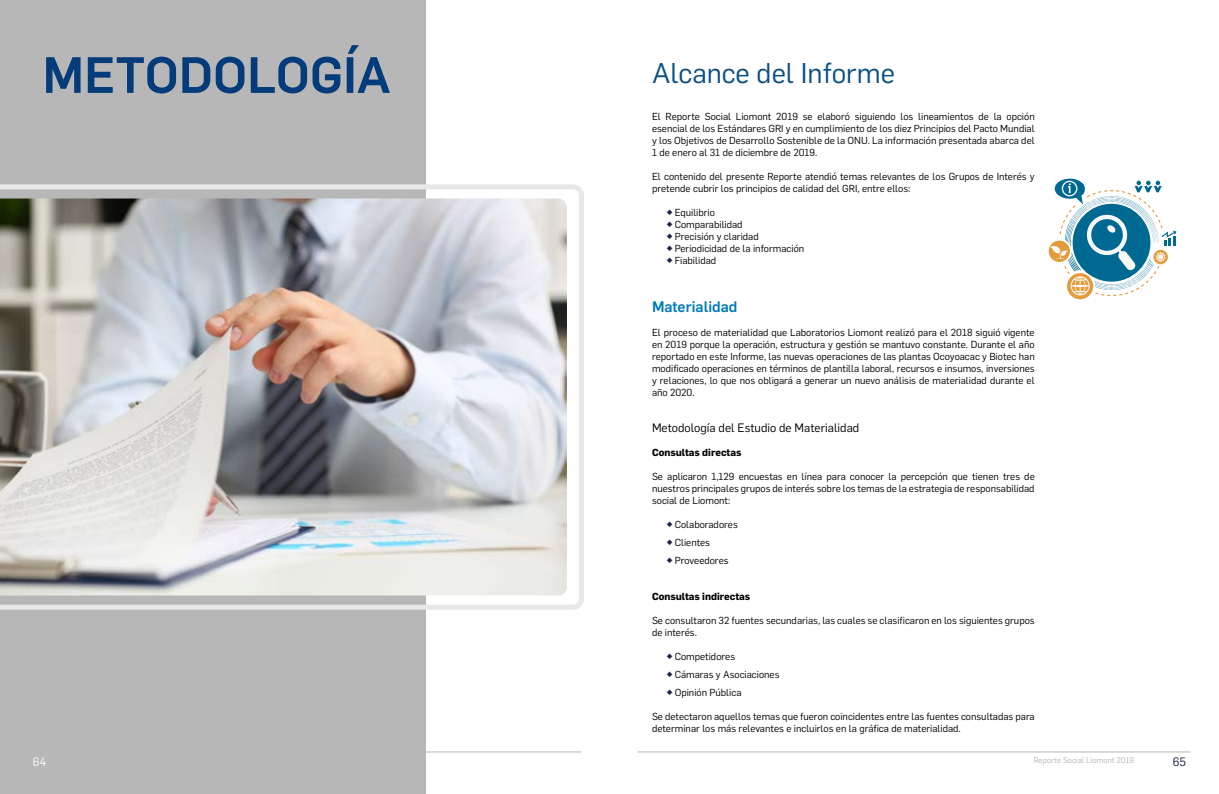
<style>
.page{position:relative;width:1219px;height:794px;background:#fff}
.page>*{position:absolute;margin:0;border:0;box-sizing:border-box;transform-origin:0 0}
.t1{font:500 50px "Flama";color:#043c7b}
.t2{font:28px "Flama";color:#094f84}
.t3{font:500 15px "Flama";color:#007abb}
.t4{font:12px "Flama";color:#000}
.t5{font:12px "Flama";color:#fff}
.t6{font:12px "Flama";color:#1d2545}
.t7{font:10px/12px "Flama";color:#000}
.t8{font:700 10px "Flama";color:#000}
.t9{font:8px "Flama";color:#b8b5b5}
</style>
<div class="page">
<div style="left:0;top:0;width:425px;height:794px;background:#b8b7b7"></div>
<img style="left:0;top:184px;width:584px;height:425px">
<hr style="left:28px;top:751px;width:553px;height:1px;background:#b8b5b5">
<hr style="left:638px;top:751px;width:553px;height:1px;background:#b8b5b5">
<div style="left:1067px;top:273px;width:26px;height:26px;background:#e39c3b;border-radius:50%"></div>
<svg style="left:1050px;top:179px;width:126px;height:117px"></svg>
<h1 class="t1" style="left:43px;top:39px;width:349px">METODOLOGÍA</h1>
<h2 class="t2" style="left:652px;top:54px;width:245px">Alcance del Informe</h2>
<p class="t7" style="left:652px;top:110px;width:384px;text-align:justify">El Reporte Social Liomont 2019 se elaboró siguiendo los lineamientos de la opción esencial de los Estándares GRI y en cumplimiento de los diez Principios del Pacto Mundial y los Objetivos de Desarrollo Sostenible de la ONU. La información presentada abarca del 1 de enero al 31 de diciembre de 2019.</p>
<p class="t7" style="left:652px;top:170px;width:384px">El contenido del presente Reporte atendió temas relevantes de los Grupos de Interés y pretende cubrir los principios de calidad del GRI, entre ellos:</p>
<p class="t7" style="left:675px;top:206px;width:131px">Equilibrio<br>Comparabilidad<br>Precisión y claridad<br>Periodicidad de la información<br>Fiabilidad</p>
<h3 class="t3" style="left:652px;top:296px;width:87px">Materialidad</h3>
<p class="t7" style="left:652px;top:326px;width:384px;text-align:justify">El proceso de materialidad que Laboratorios Liomont realizó para el 2018 siguió vigente en 2019 porque la operación, estructura y gestión se mantuvo constante. Durante el año reportado en este Informe, las nuevas operaciones de las plantas Ocoyoacac y Biotec han modificado operaciones en términos de plantilla laboral, recursos e insumos, inversiones y relaciones, lo que nos obligará a generar un nuevo análisis de materialidad durante el año 2020.</p>
<p class="t4" style="left:652px;top:419px;width:209px">Metodología del Estudio de Materialidad</p>
<p class="t8" style="left:652px;top:445px;width:91px">Consultas directas</p>
<p class="t7" style="left:652px;top:470px;width:384px;text-align:justify">Se aplicaron 1,129 encuestas en línea para conocer la percepción que tienen tres de nuestros principales grupos de interés sobre los temas de la estrategia de responsabilidad social de Liomont:</p>
<p class="t7" style="left:675px;top:515px;width:65px;line-height:17.7px">Colaboradores<br>Clientes<br>Proveedores</p>
<p class="t8" style="left:652px;top:589px;width:100px">Consultas indirectas</p>
<p class="t7" style="left:652px;top:614px;width:384px">Se consultaron 32 fuentes secundarias, las cuales se clasificaron en los siguientes grupos de interés.</p>
<p class="t7" style="left:675px;top:647px;width:106px;line-height:17.7px">Competidores<br>Cámaras y Asociaciones<br>Opinión Pública</p>
<p class="t7" style="left:652px;top:710px;width:384px">Se detectaron aquellos temas que fueron coincidentes entre las fuentes consultadas para determinar los más relevantes e incluirlos en la gráfica de materialidad.</p>
<p class="t5" style="left:33px;top:753px;width:15px">64</p>
<p class="t9" style="left:1034px;top:755px;width:102px">Reporte Social Liomont 2019</p>
<p class="t6" style="left:1173px;top:753px;width:15px">65</p>
</div>
